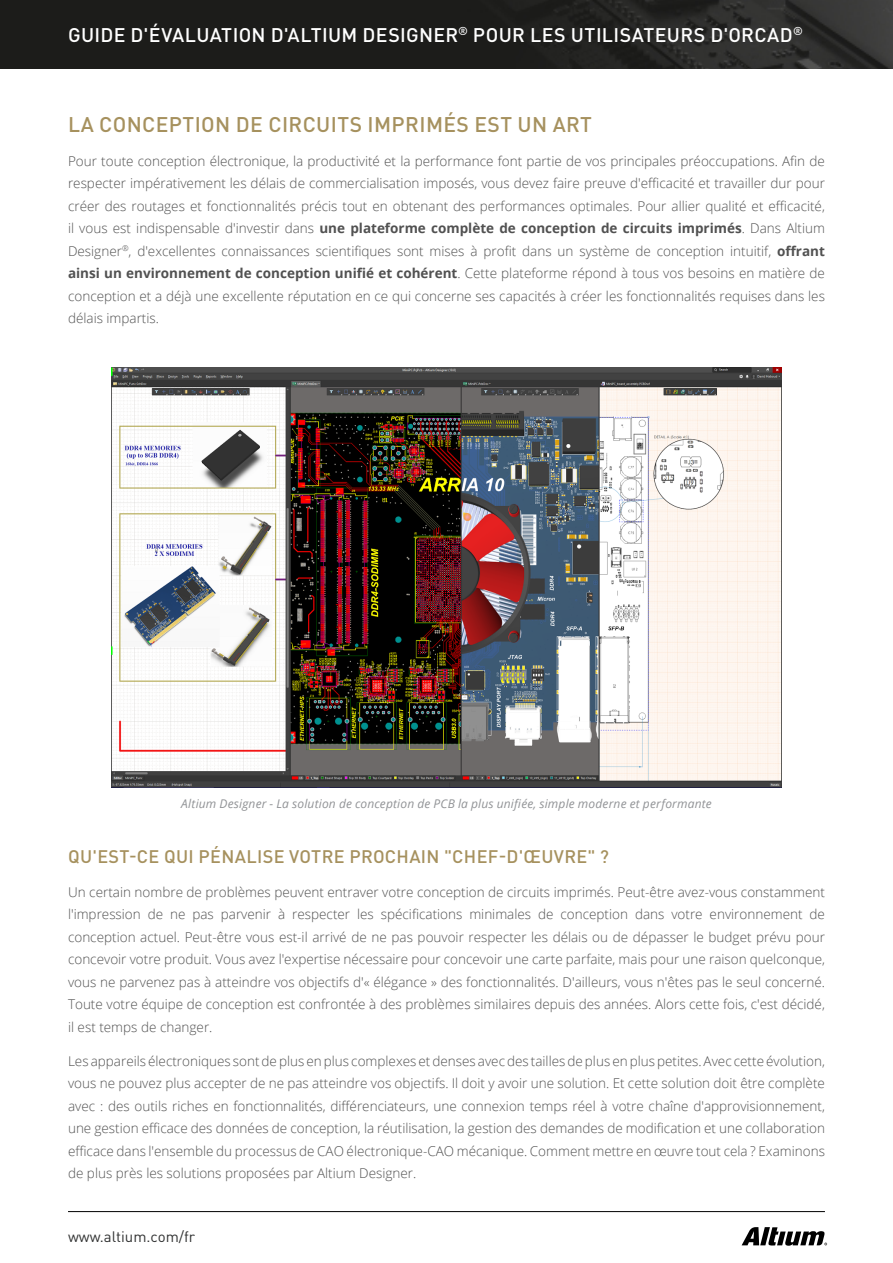
<style>
.page{position:relative;width:893px;height:1263px;background:#fff}
.page>*{position:absolute;margin:0;border:0;box-sizing:border-box;transform-origin:0 0}
.t1{font:500 21px "DIN Pro";letter-spacing:.02em;color:#a6915e}
.t2{font:500 19.5px "DIN Pro";letter-spacing:.015em;color:#fff}
.t3{font:500 18px "DIN Pro";letter-spacing:.02em;color:#a6915e}
.t4{font:15px "DIN Pro";color:#313232}
.t5{font:300 13.5px/22.5px "Open Sans";color:#515151;text-align:justify}
.t6{font:italic 12px "Open Sans";letter-spacing:.015em;color:#919396}
.s1{font-weight:700}
</style>
<div class="page">
<svg style="left:742px;top:1227px;width:85px;height:19px"></svg>
<hr style="left:68px;top:1211px;width:757px;height:1px;background:#000">
<img style="left:0;top:0;width:893px;height:68px">
<img style="left:111px;top:368px;width:671px;height:419px">
<h2 class="t2" style="left:68px;top:19px;width:736px">GUIDE D'ÉVALUATION D'ALTIUM DESIGNER<sup>®</sup> POUR LES UTILISATEURS D'ORCAD<sup>®</sup></h2>
<h1 class="t1" style="left:68px;top:107px;width:525px">LA CONCEPTION DE CIRCUITS IMPRIMÉS EST UN ART</h1>
<p class="t5" style="left:68px;top:149px;width:758px">Pour toute conception électronique, la productivité et la performance font partie de vos principales préoccupations. Afin de respecter impérativement les délais de commercialisation imposés, vous devez faire preuve d'efficacité et travailler dur pour créer des routages et fonctionnalités précis tout en obtenant des performances optimales. Pour allier qualité et efficacité, il vous est indispensable d'investir dans <span class="s1">une plateforme complète de conception de circuits imprimés</span>. Dans Altium Designer<sup>®</sup>, d'excellentes connaissances scientifiques sont mises à profit dans un système de conception intuitif, <span class="s1">offrant ainsi un environnement de conception unifié et cohérent</span>. Cette plateforme répond à tous vos besoins en matière de conception et a déjà une excellente réputation en ce qui concerne ses capacités à créer les fonctionnalités requises dans les délais impartis.</p>
<p class="t6" style="left:181px;top:795px;width:532px">Altium Designer - La solution de conception de PCB la plus unifiée, simple moderne et performante</p>
<h3 class="t3" style="left:68px;top:842px;width:542px">QU'EST-CE QUI PÉNALISE VOTRE PROCHAIN "CHEF-D'ŒUVRE" ?</h3>
<p class="t5" style="left:68px;top:880px;width:758px">Un certain nombre de problèmes peuvent entraver votre conception de circuits imprimés. Peut-être avez-vous constamment l'impression de ne pas parvenir à respecter les spécifications minimales de conception dans votre environnement de conception actuel. Peut-être vous est-il arrivé de ne pas pouvoir respecter les délais ou de dépasser le budget prévu pour concevoir votre produit. Vous avez l'expertise nécessaire pour concevoir une carte parfaite, mais pour une raison quelconque, vous ne parvenez pas à atteindre vos objectifs d'« élégance » des fonctionnalités. D'ailleurs, vous n'êtes pas le seul concerné.<br>Toute votre équipe de conception est confrontée à des problèmes similaires depuis des années. Alors cette fois, c'est décidé, il est temps de changer.</p>
<p class="t5" style="left:68px;top:1049px;width:758px">Les appareils électroniques sont de plus en plus complexes et denses avec des tailles de plus en plus petites. Avec cette évolution, vous ne pouvez plus accepter de ne pas atteindre vos objectifs. Il doit y avoir une solution. Et cette solution doit être complète avec : des outils riches en fonctionnalités, différenciateurs, une connexion temps réel à votre chaîne d'approvisionnement, une gestion efficace des données de conception, la réutilisation, la gestion des demandes de modification et une collaboration efficace dans l'ensemble du processus de CAO électronique-CAO mécanique. Comment mettre en œuvre tout cela ? Examinons de plus près les solutions proposées par Altium Designer.</p>
<p class="t4" style="left:68px;top:1226px;width:129px">www.altium.com/fr</p>
</div>
